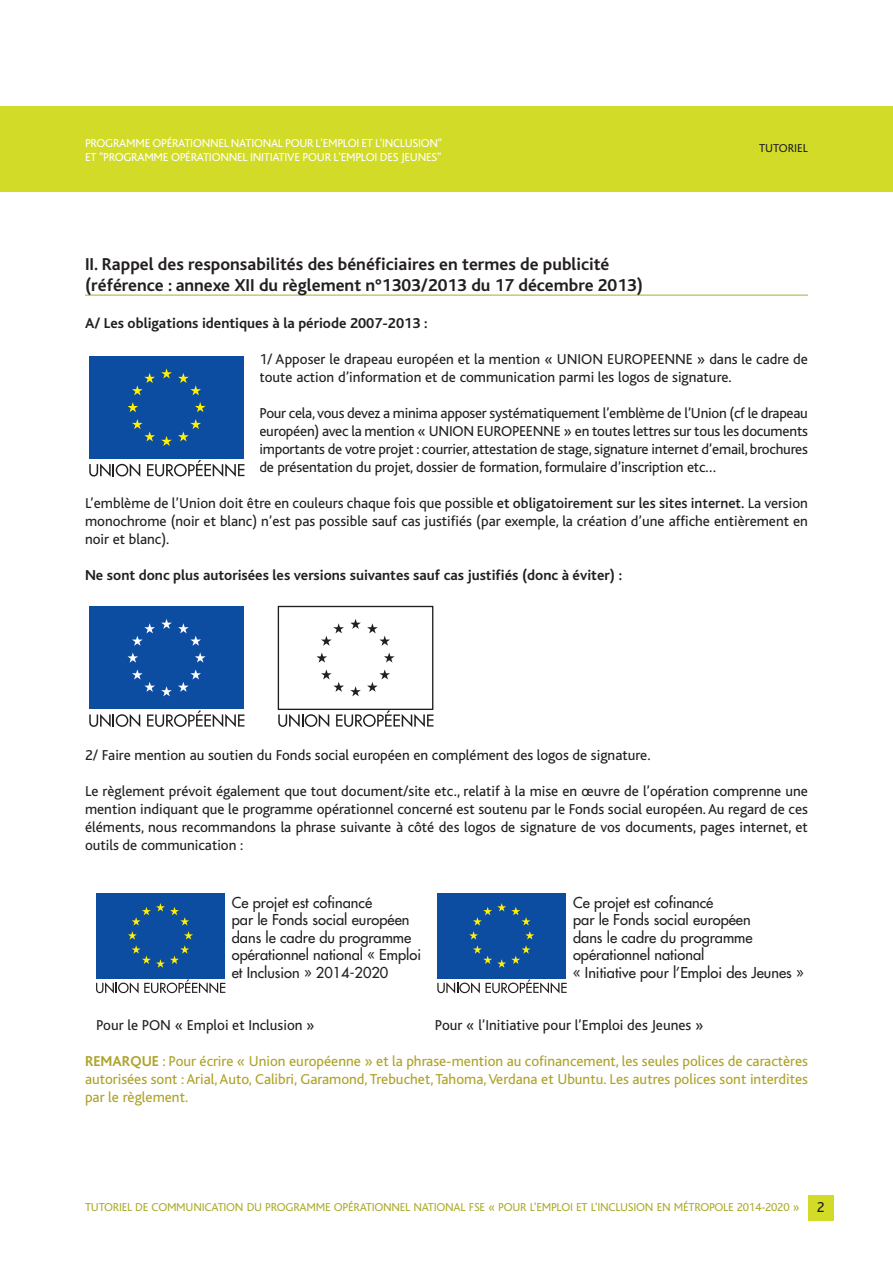
<style>
.page{position:relative;width:893px;height:1263px;background:#fff}
.page>*{position:absolute;margin:0;border:0;box-sizing:border-box;transform-origin:0 0}
.t1{font:700 18px/21.6px "Bliss";color:#231f20}
.t2{font:15px/18px "Bliss";color:#231f20;text-align:justify}
.t3{font:15px/18px "Bliss";color:#aea329;text-align:justify}
.t4{font:700 15px "Bliss";color:#231f20}
.t5{font:14.7px/17.5px "Futura";color:#231f20}
.t6{font:12px/14.4px "Bliss";letter-spacing:-.02em;color:#fff}
.t7{font:12px "Bliss";letter-spacing:-.02em;color:#acad30}
.t8{font:12px "Bliss";color:#231f20}
.s1{font-weight:500}
.s2{font-weight:700}
.s3{font-size:15px;color:#231f20}
</style>
<div class="page">
<div style="left:0;top:106px;width:893px;height:85px;background:#d1db28"></div>
<div style="left:808px;top:1195px;width:25px;height:25px;background:#d1db28"></div>
<hr style="left:85px;top:295px;width:723px;height:1px;background:#acad30">
<div style="left:89px;top:356px;width:155px;height:103px;background:#0d4da1"></div>
<svg style="left:161px;top:368px;width:11px;height:10px"></svg>
<svg style="left:132px;top:373px;width:23px;height:22px"></svg>
<svg style="left:128px;top:402px;width:10px;height:10px"></svg>
<svg style="left:132px;top:419px;width:23px;height:22px"></svg>
<svg style="left:161px;top:436px;width:11px;height:10px"></svg>
<svg style="left:178px;top:419px;width:23px;height:22px"></svg>
<svg style="left:195px;top:402px;width:11px;height:10px"></svg>
<svg style="left:178px;top:373px;width:23px;height:22px"></svg>
<svg style="left:89px;top:463px;width:51px;height:14px"></svg>
<svg style="left:147px;top:460px;width:97px;height:17px"></svg>
<div style="left:89px;top:606px;width:155px;height:103px;background:#0d4da1"></div>
<svg style="left:161px;top:619px;width:11px;height:10px"></svg>
<svg style="left:132px;top:623px;width:23px;height:23px"></svg>
<svg style="left:128px;top:652px;width:10px;height:11px"></svg>
<svg style="left:132px;top:669px;width:23px;height:23px"></svg>
<svg style="left:161px;top:686px;width:11px;height:10px"></svg>
<svg style="left:178px;top:669px;width:23px;height:23px"></svg>
<svg style="left:195px;top:652px;width:11px;height:10px"></svg>
<svg style="left:178px;top:623px;width:23px;height:23px"></svg>
<svg style="left:89px;top:714px;width:51px;height:13px"></svg>
<svg style="left:147px;top:710px;width:97px;height:17px"></svg>
<div style="left:278px;top:606px;width:155px;height:104px;border:1px solid #231f20"></div>
<svg style="left:350px;top:619px;width:11px;height:10px"></svg>
<svg style="left:321px;top:623px;width:23px;height:23px"></svg>
<svg style="left:317px;top:652px;width:10px;height:11px"></svg>
<svg style="left:321px;top:669px;width:23px;height:23px"></svg>
<svg style="left:350px;top:686px;width:11px;height:10px"></svg>
<svg style="left:367px;top:669px;width:23px;height:23px"></svg>
<svg style="left:384px;top:652px;width:11px;height:10px"></svg>
<svg style="left:367px;top:623px;width:23px;height:23px"></svg>
<svg style="left:278px;top:714px;width:51px;height:13px"></svg>
<svg style="left:336px;top:710px;width:97px;height:17px"></svg>
<div style="left:96px;top:893px;width:129px;height:85px;background:#0d4da1"></div>
<svg style="left:128px;top:931px;width:65px;height:37px"></svg>
<svg style="left:132px;top:903px;width:57px;height:22px"></svg>
<svg style="left:96px;top:979px;width:129px;height:14px"></svg>
<div style="left:437px;top:893px;width:129px;height:85px;background:#0d4da1"></div>
<svg style="left:469px;top:931px;width:65px;height:37px"></svg>
<svg style="left:473px;top:903px;width:57px;height:22px"></svg>
<svg style="left:437px;top:979px;width:130px;height:14px"></svg>
<p class="t6" style="left:85px;top:137px;width:359px">PROGRAMME OPÉRATIONNEL NATIONAL POUR L'EMPLOI ET L'INCLUSION"<br>ET "PROGRAMME OPÉRATIONNEL INITIATIVE POUR L'EMPLOI DES JEUNES"</p>
<p class="t8" style="left:759px;top:145px;width:50px">TUTORIEL</p>
<p class="t1" style="left:85px;top:255px;width:560px">II. Rappel des responsabilités des bénéficiaires en termes de publicité (référence : annexe XII du règlement n°1303/2013 du 17 décembre 2013)</p>
<p class="t4" style="left:85px;top:318px;width:344px">A/ Les obligations identiques à la période 2007-2013 :</p>
<p class="t2" style="left:259px;top:352px;width:550px">1/ Apposer le drapeau européen et la mention « UNION EUROPEENNE » dans le cadre de toute action d’information et de communication parmi les logos de signature.</p>
<p class="t2" style="left:259px;top:406px;width:550px">Pour cela, vous devez a minima apposer systématiquement l’emblème de l’Union (cf le drapeau européen) avec la mention « UNION EUROPEENNE » en toutes lettres sur tous les documents importants de votre projet : courrier, attestation de stage, signature internet d’email, brochures de présentation du projet, dossier de formation, formulaire d’inscription etc…</p>
<p class="t2" style="left:85px;top:496px;width:724px">L’emblème de l’Union doit être en couleurs chaque fois que possible <span class="s1">et obligatoirement sur les sites internet.</span> La version monochrome (noir et blanc) n’est pas possible sauf cas justifiés (par exemple, la création d’une affiche entièrement en noir et blanc).</p>
<p class="t4" style="left:85px;top:570px;width:539px">Ne sont donc plus autorisées les versions suivantes sauf cas justifiés (donc à éviter) :</p>
<p class="t2" style="left:85px;top:748px;width:567px">2/ Faire mention au soutien du Fonds social européen en complément des logos de signature.</p>
<p class="t2" style="left:85px;top:784px;width:724px">Le règlement prévoit également que tout document/site etc., relatif à la mise en œuvre de l’opération comprenne une mention indiquant que le programme opérationnel concerné est soutenu par le Fonds social européen.Au regard de ces éléments, nous recommandons la phrase suivante à côté des logos de signature de vos documents, pages internet, et outils de communication :</p>
<p class="t5" style="left:232px;top:894px;width:191px">Ce projet est cofinancé<br>par le Fonds social européen dans le cadre du programme opérationnel national « Emploi et Inclusion » 2014-2020</p>
<p class="t5" style="left:573px;top:894px;width:232px">Ce projet est cofinancé<br>par le Fonds social européen<br>dans le cadre du programme opérationnel national<br>« Initiative pour l’Emploi des Jeunes »</p>
<p class="t2" style="left:96px;top:1018px;width:220px">Pour le PON « Emploi et Inclusion »</p>
<p class="t2" style="left:435px;top:1018px;width:270px">Pour « l’Initiative pour l’Emploi des Jeunes »</p>
<p class="t3" style="left:85px;top:1054px;width:724px"><span class="s2">REMARQUE</span> : Pour écrire « Union européenne » et la phrase-mention au cofinancement, les seules polices de caractères autorisées sont :Arial,Auto, Calibri, Garamond, Trebuchet, Tahoma,Verdana et Ubuntu. Les autres polices sont interdites par le règlement.</p>
<p class="t7" style="left:85px;top:1203px;width:741px">TUTORIEL DE COMMUNICATION DU PROGRAMME OPÉRATIONNEL NATIONAL FSE « POUR L’EMPLOI ET L’INCLUSION EN MÉTROPOLE 2014-2020 » <span class="s3">2</span></p>
</div>
